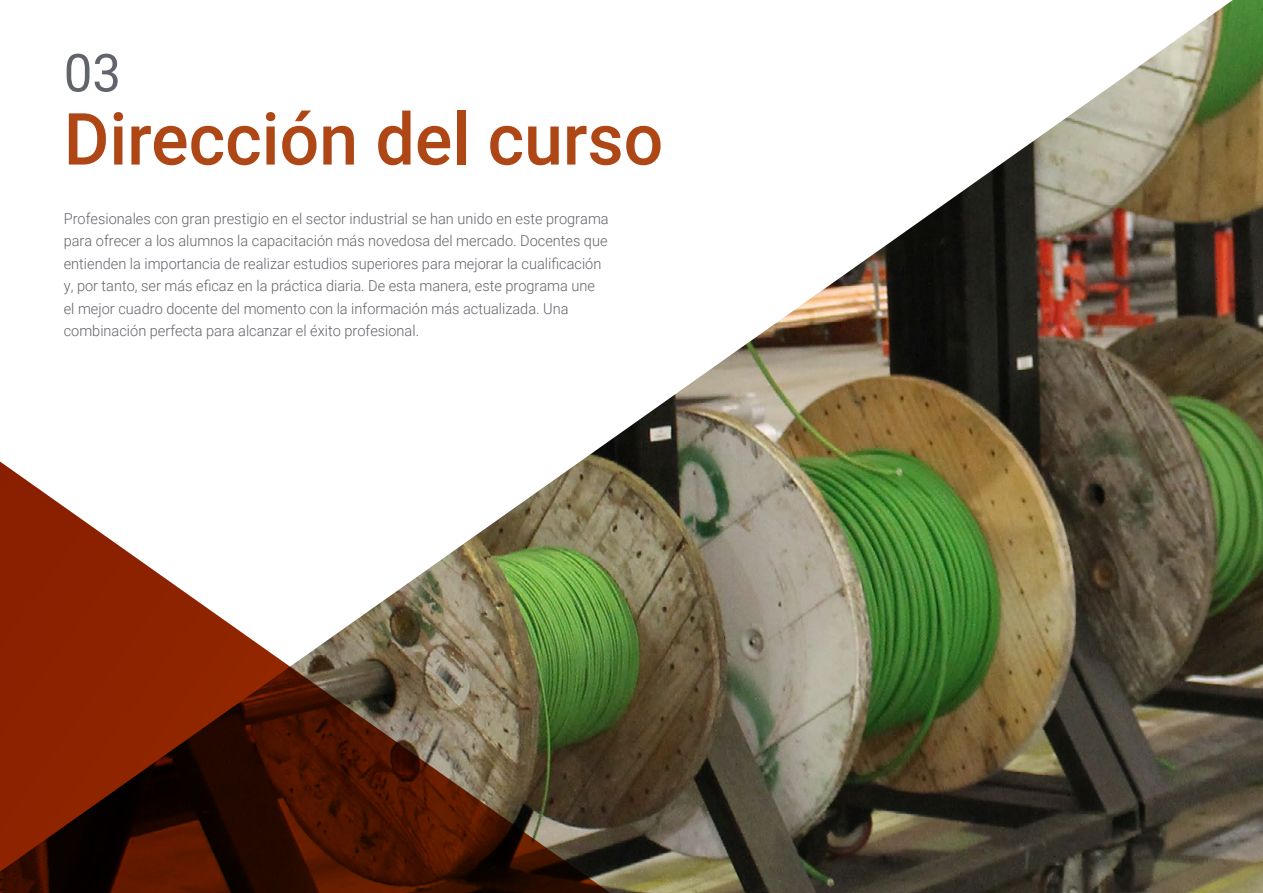
<style>
.page{position:relative;width:1263px;height:893px;background:#fff}
.page>*{position:absolute;margin:0;border:0;box-sizing:border-box;transform-origin:0 0}
.t1{font:500 72px "Roboto";color:#ae4615}
.t2{font:52.5px "Roboto";color:#61646a}
.t3{font:300 15px/22.5px "Roboto";color:#61646a}
</style>
<div class="page">
<img style="left:602px;top:0;width:661px;height:893px">
<svg style="left:0;top:446px;width:640px;height:447px"></svg>
<h2 class="t2" style="left:64px;top:36px;width:59px">03</h2>
<h1 class="t1" style="left:64px;top:89px;width:601px">Dirección del curso</h1>
<p class="t3" style="left:64px;top:207px;width:546px">Profesionales con gran prestigio en el sector industrial se han unido en este programa para ofrecer a los alumnos la capacitación más novedosa del mercado. Docentes que entienden la importancia de realizar estudios superiores para mejorar la cualificación y, por tanto, ser más eficaz en la práctica diaria. De esta manera, este programa une el mejor cuadro docente del momento con la información más actualizada. Una combinación perfecta para alcanzar el éxito profesional.</p>
</div>
